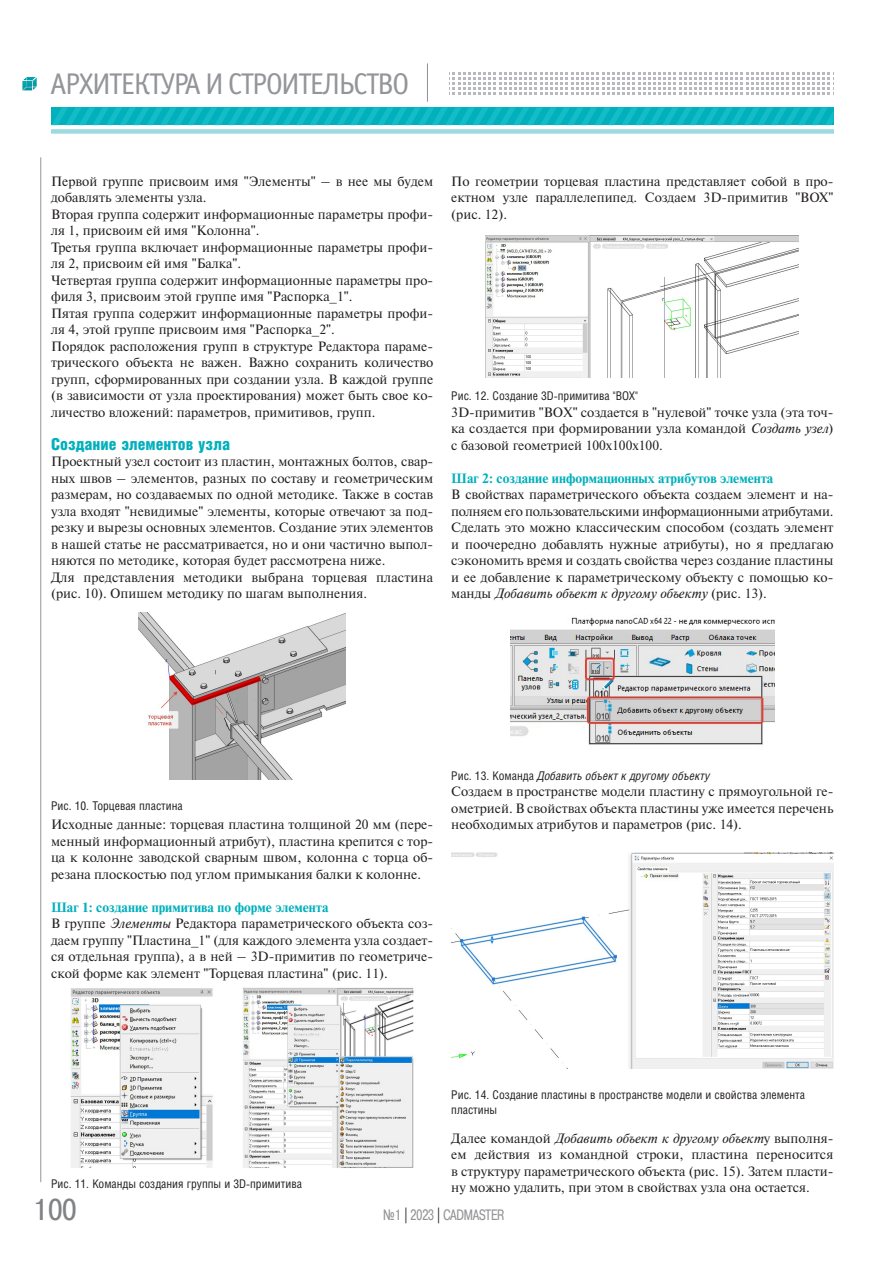
<style>
.page{position:relative;width:893px;height:1263px;background:#fff}
.page>*{position:absolute;margin:0;border:0;box-sizing:border-box;transform-origin:0 0}
.t1{font:30px "Officina Sans C";letter-spacing:-.05em;color:#939598}
.t2{font:30px "Pragmatica Cond C";color:#808285;scale:1.07 1}
.subh1{font:900 16.5px "Helios Cond";color:#00b0bc}
.t3{font:15px "Pragmatica Cond C";color:#939598;scale:.9 1}
.body_test{font:13.5px/16.5px "Newton C";color:#231f20;text-align:justify}
.body_test-2{font:13.5px/16.5px "Newton C";letter-spacing:-.02em;color:#231f20}
.body_test-3{font:700 13.5px "Newton C";color:#00b0bc}
.pictures{font:12px/15px "Helios Cond";color:#231f20}
.pictures-2{font:italic 12px "Helios Cond";color:#231f20}
.s1{font-style:italic}
.s2{font-style:normal}
.s3{color:#231f20}
</style>
<div class="page">
<svg style="left:22px;top:76px;width:15px;height:15px"></svg>
<hr style="left:427px;top:63px;width:1px;height:39px;background:#939598">
<svg style="left:449px;top:72px;width:385px;height:23px"></svg>
<svg style="left:52px;top:107px;width:781px;height:18px;background:#08b5c0"></svg>
<div style="left:51px;top:129px;width:782px;height:5px;background:#9ed9e0"></div>
<hr style="left:40px;top:157px;width:1px;height:1025px;background:#939598">
<img style="left:139px;top:612px;width:206px;height:168px">
<img style="left:69px;top:987px;width:345px;height:182px">
<img style="left:486px;top:235px;width:313px;height:142px">
<img style="left:510px;top:617px;width:264px;height:128px">
<img style="left:451px;top:852px;width:382px;height:217px">
<h1 class="t1" style="left:50px;top:68px;width:360px">АРХИТЕКТУРА И СТРОИТЕЛЬСТВО</h1>
<p class="body_test" style="left:51px;top:173px;width:384px">Первой группе присвоим имя "Элементы" – в нее мы будем добавлять элементы узла.</p>
<p class="body_test" style="left:51px;top:206px;width:384px">Вторая группа содержит информационные параметры профи&shy;ля 1, присвоим ей имя "Колонна".</p>
<p class="body_test" style="left:51px;top:239px;width:384px">Третья группа включает информационные параметры профи&shy;ля 2, присвоим ей имя "Балка".</p>
<p class="body_test" style="left:51px;top:272px;width:384px">Четвертая группа содержит информационные параметры про&shy;филя 3, присвоим этой группе имя "Распорка_1".</p>
<p class="body_test" style="left:51px;top:305px;width:384px">Пятая группа содержит информационные параметры профи&shy;ля 4, этой группе присвоим имя "Распорка_2".</p>
<p class="body_test" style="left:51px;top:338px;width:384px">Порядок расположения групп в структуре Редактора параме&shy;трического объекта не важен. Важно сохранить количество групп, сформированных при создании узла. В каждой группе (в зависимости от узла проектирования) может быть свое ко&shy;личество вложений: параметров, примитивов, групп.</p>
<p class="subh1" style="left:51px;top:434px;width:181px">Создание элементов узла</p>
<p class="body_test" style="left:51px;top:453px;width:384px">Проектный узел состоит из пластин, монтажных болтов, свар&shy;ных швов – элементов, разных по составу и геометрическим размерам, но создаваемых по одной методике. Также в состав узла входят "невидимые" элементы, которые отвечают за под&shy;резку и вырезы основных элементов. Создание этих элементов в нашей статье не рассматривается, но и они частично выпол&shy;няются по методике, которая будет рассмотрена ниже.</p>
<p class="body_test" style="left:51px;top:569px;width:384px">Для представления методики выбрана торцевая пластина (рис. 10). Опишем методику по шагам выполнения.</p>
<p class="body_test" style="left:451px;top:173px;width:384px">По геометрии торцевая пластина представляет собой в про&shy;ектном узле параллелепипед. Создаем 3D-примитив "BOX" (рис. 12).</p>
<p class="pictures" style="left:451px;top:388px;width:188px">Рис. 12. Создание 3D-примитива "ВОХ"</p>
<p class="body_test" style="left:451px;top:404px;width:384px">3D-примитив "ВОХ" создается в "нулевой" точке узла (эта точ&shy;ка создается при формировании узла командой <span class="s1">Создать узел</span>) с базовой геометрией 100х100х100.</p>
<p class="body_test-3" style="left:451px;top:470px;width:324px">Шаг 2: создание информационных атрибутов элемента</p>
<p class="body_test-2" style="left:451px;top:486px;width:384px">В свойствах параметрического объекта создаем элемент и на&shy;полняем его пользовательскими информационными атрибутами.</p>
<p class="body_test" style="left:451px;top:519px;width:384px">Сделать это можно классическим способом (создать элемент и поочередно добавлять нужные атрибуты), но я предлагаю сэкономить время и создать свойства через создание пластины и ее добавление к параметрическому объекту с помощью ко&shy;манды <span class="s1">Добавить объект к другому объекту</span> (рис. 13).</p>
<p class="pictures" style="left:51px;top:798px;width:133px">Рис. 10. Торцевая пластина</p>
<p class="body_test" style="left:51px;top:816px;width:384px">Исходные данные: торцевая пластина толщиной 20 мм (пере&shy;менный информационный атрибут), пластина крепится с тор&shy;ца к колонне заводской сварным швом, колонна с торца об&shy;резана плоскостью под углом примыкания балки к колонне.</p>
<p class="body_test-3" style="left:51px;top:899px;width:279px">Шаг 1: создание примитива по форме элемента</p>
<p class="body_test" style="left:51px;top:915px;width:384px">В группе <span class="s1">Элементы</span> Редактора параметрического объекта соз&shy;даем группу "Пластина_1" (для каждого элемента узла создает&shy;ся отдельная группа), а в ней – 3D-примитив по геометриче&shy;ской форме как элемент "Торцевая пластина" (рис. 11).</p>
<p class="pictures-2" style="left:451px;top:768px;width:260px"><span class="s2">Рис. 13. Команда</span> Добавить объект к другому объекту</p>
<p class="body_test" style="left:451px;top:783px;width:384px">Создаем в пространстве модели пластину с прямоугольной ге&shy;ометрией. В свойствах объекта пластины уже имеется перечень необходимых атрибутов и параметров (рис. 14).</p>
<p class="pictures" style="left:51px;top:1176px;width:252px">Рис. 11. Команды создания группы и 3D-примитива</p>
<p class="pictures" style="left:451px;top:1087px;width:355px">Рис. 14. Создание пластины в пространстве модели и свойства элемента пластины</p>
<p class="body_test" style="left:451px;top:1130px;width:384px">Далее командой <span class="s1">Добавить объект к другому объект</span>у выполня&shy;ем действия из командной строки, пластина переносится в структуру параметрического объекта (рис. 15). Затем пласти&shy;ну можно удалить, при этом в свойствах узла она остается.</p>
<h1 class="t2" style="left:33px;top:1192px;width:42px">100</h1>
<p class="t3" style="left:383px;top:1206px;width:136px">№1 <span class="s3">|</span> 2023 <span class="s3">|</span> CADMASTER</p>
</div>
